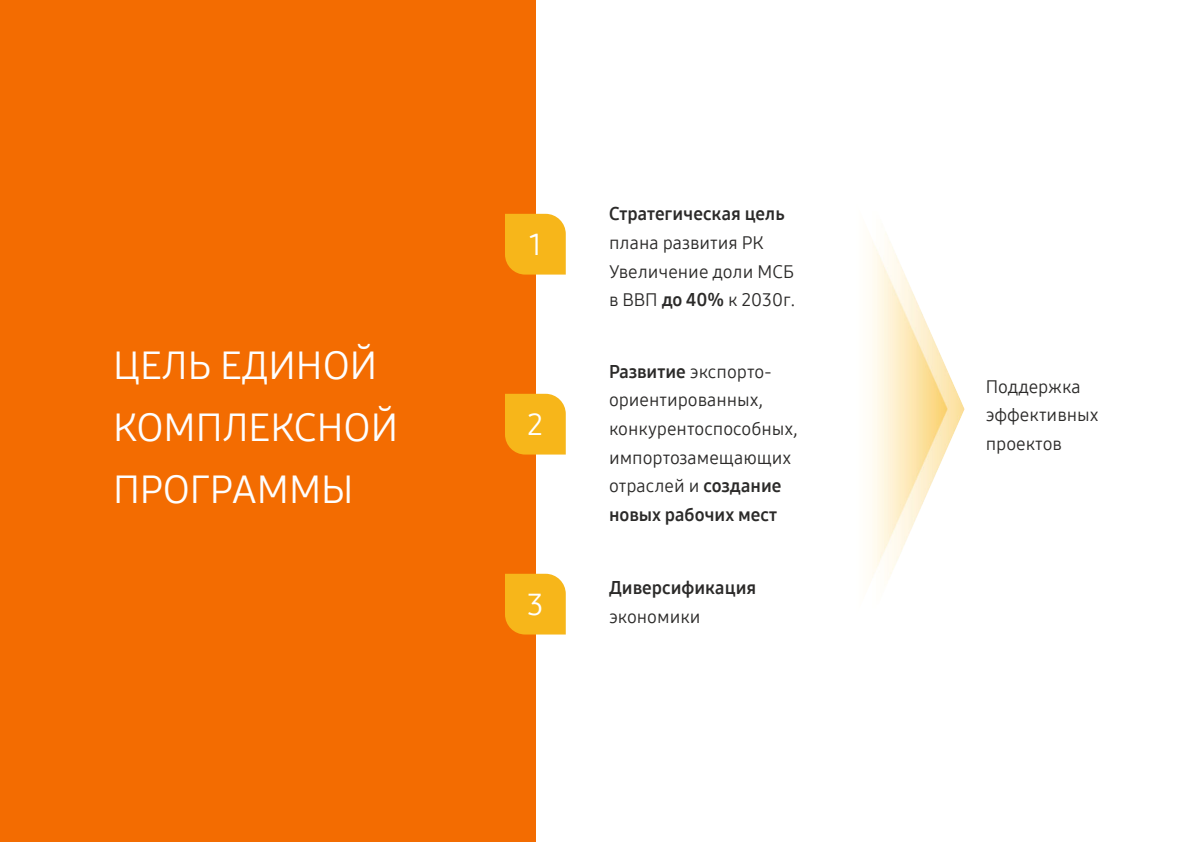
<style>
.page{position:relative;width:1191px;height:842px;background:#fff}
.page>*{position:absolute;margin:0;border:0;box-sizing:border-box;transform-origin:0 0}
.t1{font:39.1px/61.9px "Samsung One 400";color:#fefefe}
.t2{font:30.3px "Samsung One 400";color:#fefefe}
.t3{font:18.1px/28.6px "Samsung One 400";color:#2b2a29}
.t4{font:18.1px "Samsung One 700";color:#2b2a29}
.s1{font-family:"Samsung One 700"}
</style>
<div class="page">
<div style="left:0;top:0;width:535px;height:842px;background:#f36c01"></div>
<div style="left:505px;top:394px;width:61px;height:60px;background:#f7b61a"></div>
<div style="left:505px;top:574px;width:61px;height:60px;background:#f7b61a"></div>
<svg style="left:505px;top:214px;width:61px;height:61px;background:#f7b620"></svg>
<img style="left:872px;top:232px;width:92px;height:348px">
<h1 class="t1" style="left:113px;top:334px;width:287px">ЦЕЛЬ ЕДИНОЙ<br>КОМПЛЕКСНОЙ<br>ПРОГРАММЫ</h1>
<h2 class="t2" style="left:529px;top:224px;width:15px">1</h2>
<h2 class="t2" style="left:527px;top:404px;width:17px">2</h2>
<h2 class="t2" style="left:527px;top:584px;width:18px">3</h2>
<p class="t4" style="left:609px;top:202px;width:177px">Стратегическая цель</p>
<p class="t3" style="left:609px;top:228px;width:188px">плана развития РК<br>Увеличение доли МСБ в ВВП <span class="s1">до 40%</span> к 2030г.</p>
<p class="t3" style="left:609px;top:357px;width:190px"><span class="s1">Развитие</span> экспорто&shy;ориентированных, конкурентоспособных, импортозамещающих отраслей и <span class="s1">создание</span></p>
<p class="t4" style="left:609px;top:502px;width:169px">новых рабочих мест</p>
<p class="t4" style="left:609px;top:575px;width:149px">Диверсификация</p>
<p class="t3" style="left:609px;top:602px;width:93px">экономики</p>
<p class="t3" style="left:985px;top:372px;width:114px">Поддержка эффективных проектов</p>
</div>
